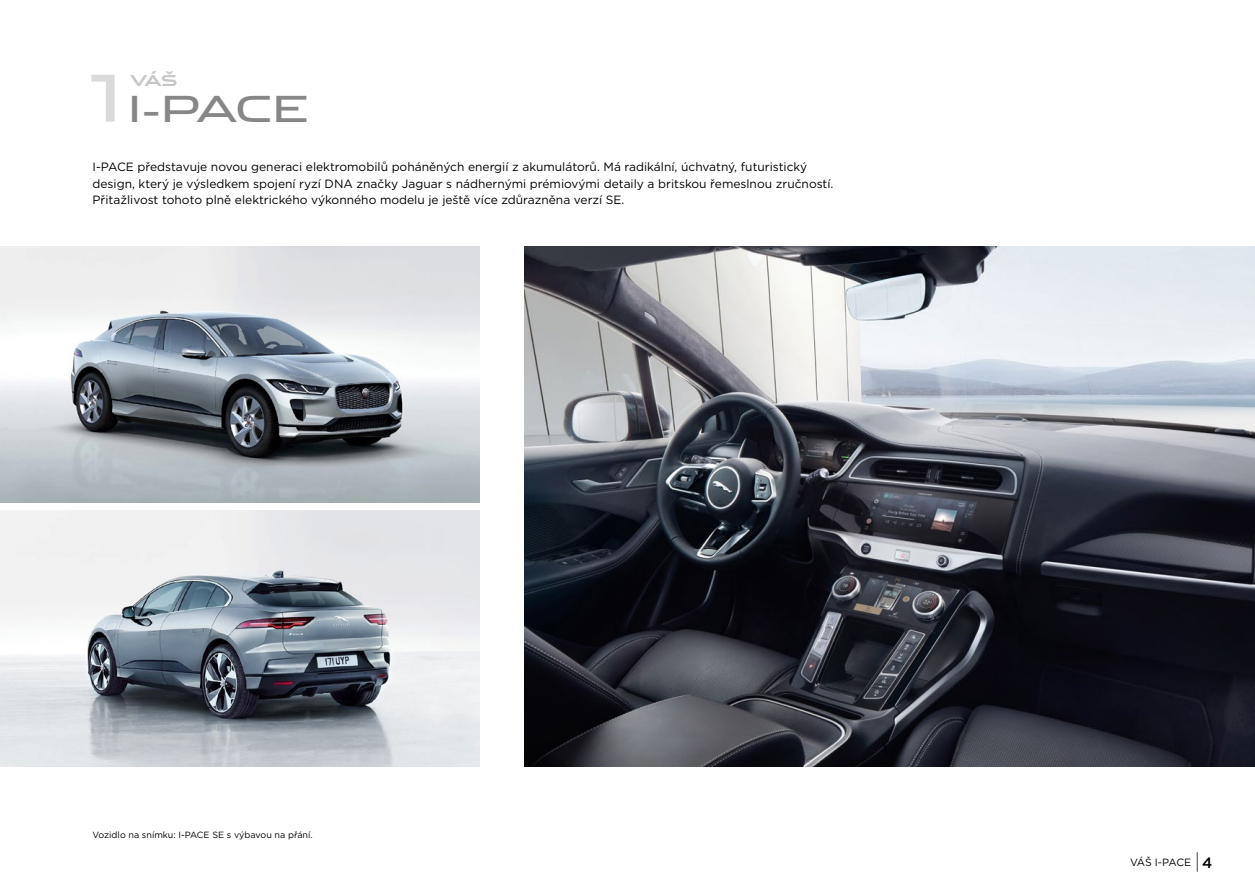
<style>
.page{position:relative;width:1255px;height:893px;background:#fff}
.page>*{position:absolute;margin:0;border:0;box-sizing:border-box;transform-origin:0 0}
.t1{font:36px "Jaguar";color:#878787}
.t2{font:700 15px "Jaguar";color:#c6c6c6}
.t3{font:12px/16.5px "Gotham";color:#000}
.t4{font:10.5px "Gotham";letter-spacing:-.04em;color:#000}
.t5{font:9px "Gotham";color:#000}
.s1{font-size:64.5px;color:#dadada}
.s2{font-size:21px}
.s3{font-weight:500;font-size:15px}
</style>
<div class="page">
<img style="left:524px;top:247px;width:730px;height:519px">
<img style="left:0;top:511px;width:479px;height:255px">
<img style="left:0;top:247px;width:479px;height:255px">
<p class="t2" style="left:130px;top:67px;width:49px">VÁŠ</p>
<h1 class="t1" style="left:88px;top:79px;width:222px"><span class="s1">1</span> I-PACE</h1>
<p class="t3" style="left:92px;top:158px;width:742px">I-PACE představuje novou generaci elektromobilů poháněných energií z akumulátorů. Má radikální, úchvatný, futuristický design, který je výsledkem spojení ryzí DNA značky Jaguar s nádhernými prémiovými detaily a britskou řemeslnou zručností.<br>Přitažlivost tohoto plně elektrického výkonného modelu je ještě více zdůrazněna verzí SE.</p>
<p class="t5" style="left:92px;top:829px;width:222px">Vozidlo na snímku: I-PACE SE s výbavou na přání.</p>
<p class="t4" style="left:1129px;top:856px;width:84px">VÁŠ I-PACE <span class="s2">|</span> <span class="s3">4</span></p>
</div>
